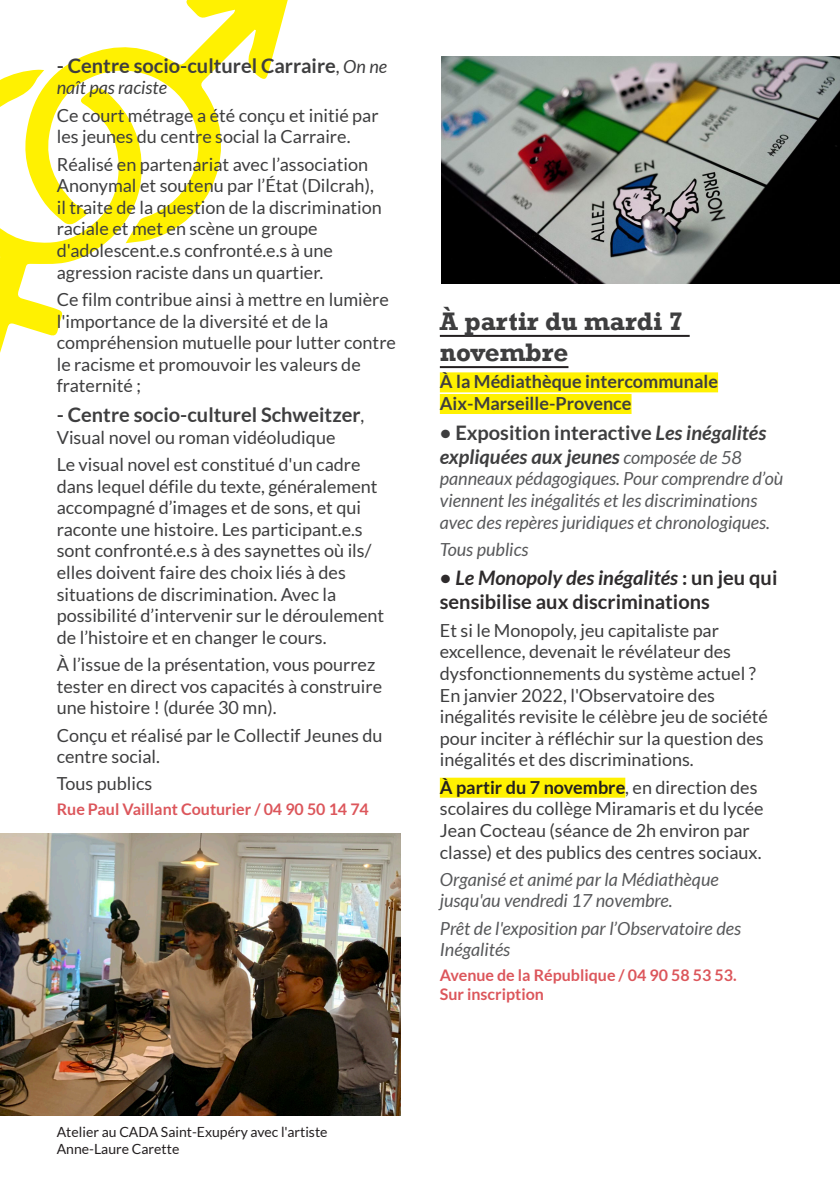
<style>
.page{position:relative;width:840px;height:1191px;background:#fff}
.page>*{position:absolute;margin:0;border:0;box-sizing:border-box;transform-origin:0 0}
.t1{font:700 26px/31.2px "Rockwell";color:#3e3e3f}
.t2{font:700 20px "Lato";color:#3e3e3f}
.t3{font:italic 700 20px/24px "Lato";color:#3e3e3f}
.t4{font:700 20px/24px "Lato";color:#2e2b2c}
.t5{font:18px/21.6px "Lato";color:#3e3e3f}
.t6{font:italic 18px/21.6px "Lato";color:#57585a}
.t7{font:700 18px/21.6px "Lato";color:#3e3e3f}
.t8{font:italic 18px "Lato";color:#3e3e3f}
.t9{font:700 16px/19.2px "Lato";color:#dc565b}
.t10{font:14px "Lato";color:#231f20}
.s1{font-weight:400;font-size:18px}
.s2{font-weight:400;font-style:italic;font-size:18px}
.s3{font-style:normal}
.s4{font-weight:400;font-size:18px;color:#57585a}
.s5{font-style:italic}
.s6{font-weight:700;color:#231f20}
</style>
<div class="page">
<svg style="left:35px;top:0;width:253px;height:241px"></svg>
<svg style="left:0;top:70px;width:143px;height:283px"></svg>
<hr style="left:439px;top:335px;width:250px;height:2px;background:#231f20">
<hr style="left:439px;top:366px;width:129px;height:2px;background:#231f20">
<div style="left:439px;top:372px;width:278px;height:20px;background:#fff101"></div>
<div style="left:439px;top:394px;width:192px;height:20px;background:#fff101"></div>
<div style="left:439px;top:777px;width:186px;height:20px;background:#fff101"></div>
<img style="left:441px;top:57px;width:398px;height:226px">
<img style="left:0;top:833px;width:400px;height:282px">
<p class="t2" style="left:57px;top:54px;width:332px">- Centre socio-culturel Carraire<span class="s1">,</span> <span class="s2">On ne</span></p>
<p class="t8" style="left:57px;top:78px;width:112px">naît pas raciste</p>
<p class="t5" style="left:57px;top:104px;width:323px">Ce court métrage a été conçu et initié par les jeunes du centre social la Carraire.</p>
<p class="t5" style="left:57px;top:153px;width:326px">Réalisé en partenariat avec l’association Anonymal et soutenu par l’État (Dilcrah), il traite de la question de la discrimination raciale et met en scène un groupe d'adolescent.e.s confronté.e.s à une agression raciste dans un quartier.</p>
<p class="t5" style="left:57px;top:288px;width:340px">Ce film contribue ainsi à mettre en lumière l'importance de la diversité et de la compréhension mutuelle pour lutter contre le racisme et promouvoir les valeurs de fraternité ;</p>
<p class="t2" style="left:57px;top:403px;width:309px">- Centre socio-culturel Schweitzer<span class="s1">,</span></p>
<p class="t5" style="left:57px;top:426px;width:280px">Visual novel ou roman vidéoludique</p>
<p class="t5" style="left:57px;top:453px;width:329px">Le visual novel est constitué d'un cadre dans lequel défile du texte, généralement accompagné d’images et de sons, et qui raconte une histoire. Les participant.e.s sont confronté.e.s à des saynettes où ils/ elles doivent faire des choix liés à des situations de discrimination. Avec la possibilité d’intervenir sur le déroulement de l’histoire et en changer le cours.</p>
<p class="t5" style="left:57px;top:653px;width:327px">À l’issue de la présentation, vous pourrez tester en direct vos capacités à construire une histoire ! (durée 30 mn).</p>
<p class="t5" style="left:57px;top:724px;width:327px">Conçu et réalisé par le Collectif Jeunes du centre social.</p>
<p class="t5" style="left:57px;top:773px;width:97px">Tous publics</p>
<p class="t9" style="left:57px;top:799px;width:313px">Rue Paul Vaillant Couturier / 04 90 50 14 74</p>
<p class="t1" style="left:439px;top:305px;width:245px">À partir du mardi 7 novembre</p>
<p class="t7" style="left:439px;top:371px;width:279px">À la Médiathèque intercommunale<br>Aix-Marseille-Provence</p>
<p class="t3" style="left:439px;top:421px;width:328px"><span class="s3">• Exposition interactive</span> Les inégalités expliquées aux jeunes <span class="s4">composée de 58</span></p>
<p class="t6" style="left:439px;top:468px;width:344px">panneaux pédagogiques. Pour comprendre d’où viennent les inégalités et les discriminations avec des repères juridiques et chronologiques.</p>
<p class="t6" style="left:439px;top:539px;width:90px">Tous publics</p>
<p class="t4" style="left:439px;top:566px;width:339px">• <span class="s5">Le Monopoly des inégalités</span> : un jeu qui sensibilise aux discriminations</p>
<p class="t5" style="left:439px;top:619px;width:329px">Et si le Monopoly, jeu capitaliste par excellence, devenait le révélateur des dysfonctionnements du système actuel ?<br>En janvier 2022, l'Observatoire des inégalités revisite le célèbre jeu de société pour inciter à réfléchir sur la question des inégalités et des discriminations.</p>
<p class="t5" style="left:439px;top:776px;width:325px"><span class="s6">À partir du 7 novembre</span>, en direction des scolaires du collège Miramaris et du lycée Jean Cocteau (séance de 2h environ par classe) et des publics des centres sociaux.</p>
<p class="t6" style="left:439px;top:869px;width:280px">Organisé et animé par la Médiathèque jusqu'au vendredi 17 novembre.</p>
<p class="t6" style="left:439px;top:918px;width:302px">Prêt de l'exposition par l’Observatoire des<br>Inégalités</p>
<p class="t9" style="left:439px;top:965px;width:298px">Avenue de la République / 04 90 58 53 53.<br>Sur inscription</p>
<p class="t10" style="left:57px;top:1124px;width:272px">Atelier au CADA Saint-Exupéry avec l'artiste</p>
<p class="t10" style="left:57px;top:1141px;width:124px">Anne-Laure Carette</p>
</div>
